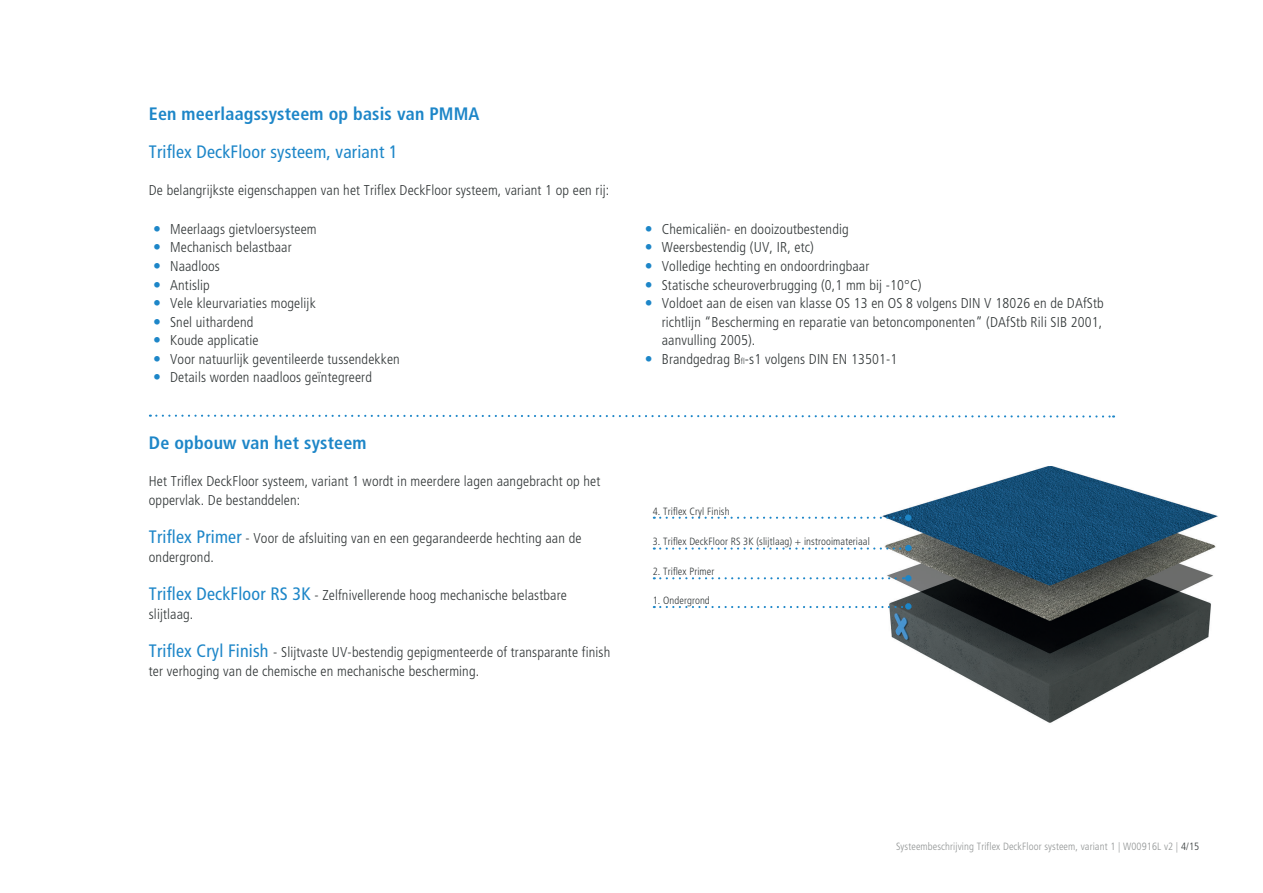
<style>
.page{position:relative;width:1263px;height:893px;background:#fff}
.page>*{position:absolute;margin:0;border:0;box-sizing:border-box;transform-origin:0 0}
.t1{font:700 condensed 18px "Frutiger LT Pro";letter-spacing:.01em;color:#1d86c8}
.t2{font:condensed 18px "Frutiger LT Pro";letter-spacing:.01em;color:#1d86c8}
.t3{font:300 condensed 14.25px/18.6px "Frutiger LT Pro";letter-spacing:.01em;color:#323738}
.t4{font:300 condensed 10.5px "Frutiger LT Pro";letter-spacing:.01em;color:#323738}
.t5{font:300 condensed 10.5px "Frutiger LT Pro";letter-spacing:.01em;color:#929595}
.s1{font-size:8.25px}
.s2{font-weight:400;font-size:18px;color:#1d86c8}
.s3{color:#323738}
</style>
<div class="page">
<img style="left:882px;top:466px;width:336px;height:257px">
<svg style="left:150px;top:414px;width:964px;height:4px"></svg>
<svg style="left:654px;top:546px;width:251px;height:4px"></svg>
<div style="left:905px;top:545px;width:7px;height:6px;border:2px solid #1d86c8;border-radius:50%"></div>
<svg style="left:654px;top:516px;width:252px;height:4px"></svg>
<div style="left:905px;top:514px;width:6px;height:7px;border:2px solid #1d86c8;border-radius:50%"></div>
<svg style="left:654px;top:575px;width:257px;height:6px"></svg>
<svg style="left:654px;top:604px;width:252px;height:4px"></svg>
<div style="left:905px;top:603px;width:6px;height:7px;border:2px solid #1d86c8;border-radius:50%"></div>
<p class="t1" style="left:149px;top:103px;width:332px">Een meerlaagssysteem op basis van PMMA</p>
<p class="t2" style="left:149px;top:141px;width:250px">Triflex DeckFloor systeem, variant 1</p>
<p class="t3" style="left:149px;top:181px;width:462px">De belangrijkste eigenschappen van het Triflex DeckFloor systeem, variant 1 op een rij:</p>
<p class="t3" style="left:170px;top:220px;width:231px">Meerlaags gietvloersysteem<br>Mechanisch belastbaar<br>Naadloos<br>Antislip<br>Vele kleurvariaties mogelijk<br>Snel uithardend<br>Koude applicatie<br>Voor natuurlijk geventileerde tussendekken<br>Details worden naadloos geïntegreerd</p>
<p class="t3" style="left:662px;top:220px;width:443px">Chemicaliën- en dooizoutbestendig<br>Weersbestendig (UV, IR, etc)<br>Volledige hechting en ondoordringbaar<br>Statische scheuroverbrugging (0,1 mm bij -10°C)<br>Voldoet aan de eisen van klasse OS 13 en OS 8 volgens DIN V 18026 en de DAfStb richtlijn “Bescherming en reparatie van betoncomponenten” (DAfStb Rili SIB 2001, aanvulling 2005).<br>Brandgedrag B<span class="s1">fl</span>-s1 volgens DIN EN 13501-1</p>
<p class="t1" style="left:149px;top:432px;width:219px">De opbouw van het systeem</p>
<p class="t3" style="left:149px;top:472px;width:453px">Het Triflex DeckFloor systeem, variant 1 wordt in meerdere lagen aangebracht op het oppervlak. De bestanddelen:</p>
<p class="t3" style="left:149px;top:529px;width:434px"><span class="s2">Triflex Primer</span> - Voor de afsluiting van en een gegarandeerde hechting aan de ondergrond.</p>
<p class="t3" style="left:149px;top:586px;width:419px"><span class="s2">Triflex DeckFloor RS 3K</span> - Zelfnivellerende hoog mechanische belastbare slijtlaag.</p>
<p class="t3" style="left:149px;top:643px;width:463px"><span class="s2">Triflex Cryl Finish</span> - Slijtvaste UV-bestendig gepigmenteerde of transparante finish ter verhoging van de chemische en mechanische bescherming.</p>
<p class="t4" style="left:653px;top:505px;width:78px">4. Triflex Cryl Finish</p>
<p class="t4" style="left:653px;top:536px;width:219px">3. Triflex DeckFloor RS 3K (slijtlaag) + instrooimateriaal</p>
<p class="t4" style="left:653px;top:565px;width:63px">2. Triflex Primer</p>
<p class="t4" style="left:653px;top:594px;width:59px">1. Ondergrond</p>
<p class="t5" style="left:896px;top:840px;width:305px">Systeembeschrijving Triflex DeckFloor systeem, variant 1 | W00916L v2 | <span class="s3">4/15</span></p>
</div>
